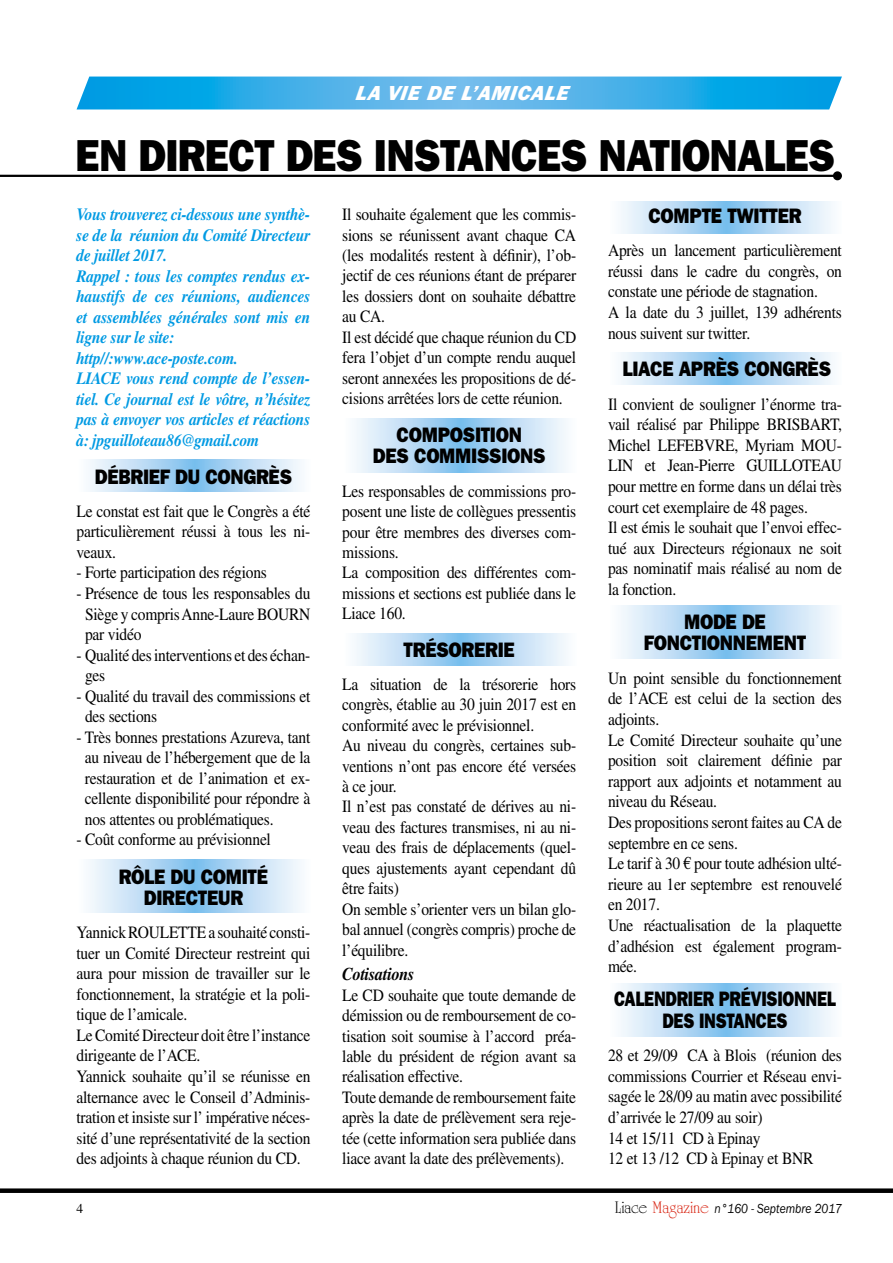
<style>
.page{position:relative;width:893px;height:1263px;background:#fff}
.page>*{position:absolute;margin:0;border:0;box-sizing:border-box;transform-origin:0 0}
.t1{font:45px "ITC Franklin Gothic Std Hvy";letter-spacing:-.015em;color:#000;scale:.9 1}
.t2{font:21px/21.1px "ITC Franklin Gothic Std Hvy";letter-spacing:-.015em;color:#000;scale:.9 1}
.t3{font:21px/21.3px "ITC Franklin Gothic Std Hvy";letter-spacing:-.015em;color:#000;scale:.8 1}
.t4{font:italic 21px "ITC Franklin Gothic Std Hvy It";color:#fff}
.t5{font:italic 700 18px "Times LT Std";letter-spacing:-.015em;color:#000;scale:.9 1}
.t6{font:17.25px/20.5px "Times LT Std";letter-spacing:-.015em;color:#000;scale:.9 1}
.t7{font:italic 700 17.25px/20.5px "Times LT Std";letter-spacing:-.015em;color:#009ae3;scale:.9 1}
.t8{font:italic 13.5px "ITC Franklin Gothic Std";color:#000;scale:.86 1}
.s1{font-family:"University Roman Std";font-style:normal;font-size:18px}
.s2{font-family:"University Roman Std";font-style:normal;font-size:18px;color:#d82513}
</style>
<div class="page">
<div style="left:0;top:1188px;width:893px;height:5px;background:#000"></div>
<svg style="left:621px;top:605px;width:211px;height:53px;background:#bbdbf4"></svg>
<svg style="left:621px;top:983px;width:211px;height:53px;background:#bbdbf4"></svg>
<svg style="left:355px;top:419px;width:212px;height:53px;background:#bbdcf5"></svg>
<svg style="left:89px;top:859px;width:212px;height:53px;background:#bbdcf5"></svg>
<svg style="left:89px;top:459px;width:212px;height:32px;background:#bbdcf5"></svg>
<svg style="left:621px;top:202px;width:211px;height:32px;background:#bbdbf4"></svg>
<svg style="left:355px;top:634px;width:212px;height:32px;background:#bbdcf5"></svg>
<svg style="left:621px;top:353px;width:211px;height:32px;background:#bbdbf4"></svg>
<svg style="left:77px;top:77px;width:765px;height:32px;background:#37aee8"></svg>
<hr style="left:0;top:175px;width:837px;height:2px;background:#000">
<div style="left:833px;top:171px;width:9px;height:9px;background:#000;border-radius:50%"></div>
<p class="t4" style="left:355px;top:81px;width:190px">LA VIE DE L’AMICALE</p>
<h1 class="t1" style="left:75px;top:129px;width:816px">EN DIRECT DES INSTANCES NATIONALES</h1>
<p class="t7" style="left:77px;top:204px;width:261px">Vous trouverez ci-dessous une synthè&shy;se de la réunion du Comité Directeur de juillet 2017.<br>Rappel : tous les comptes rendus ex&shy;haustifs de ces réunions, audiences et assemblées générales sont mis en ligne sur le site: http//:www.ace-poste.com.<br>LIACE vous rend compte de l’essen&shy;tiel. Ce journal est le vôtre, n’hésitez pas à envoyer vos articles et réactions à: jpguilloteau86@gmail.com</p>
<p class="t2" style="left:95px;top:466px;width:218px">DÉBRIEF DU CONGRÈS</p>
<p class="t6" style="left:77px;top:501px;width:261px;text-align:justify">Le constat est fait que le Congrès a été particulièrement réussi à tous les ni&shy;veaux.</p>
<p class="t6" style="left:77px;top:562px;width:213px">- Forte participation des régions</p>
<p class="t6" style="left:85px;top:583px;width:252px;text-align:justify;text-indent:-9px">- Présence de tous les responsables du Siège y compris Anne-Laure BOURN par vidéo</p>
<p class="t6" style="left:85px;top:644px;width:252px;text-indent:-9px">- Qualité des interventions et des échan&shy;ges</p>
<p class="t6" style="left:85px;top:685px;width:252px;text-indent:-9px">- Qualité du travail des commissions et des sections</p>
<p class="t6" style="left:85px;top:726px;width:252px;text-align:justify;text-indent:-8px">- Très bonnes prestations Azureva, tant au niveau de l’hébergement que de la restauration et de l’animation et ex&shy;cellente disponibilité pour répondre à nos attentes ou problématiques.</p>
<p class="t6" style="left:77px;top:829px;width:218px">- Coût conforme au prévisionnel</p>
<p class="t2" style="left:119px;top:866px;width:105px">RÔLE DU COMI</p>
<p class="t2" style="left:248px;top:866px;width:24px">TÉ</p>
<p class="t2" style="left:144px;top:887px;width:13px">DIRE</p>
<p class="t2" style="left:186px;top:887px;width:59px">CTEUR</p>
<p class="t6" style="left:77px;top:922px;width:261px">Yannick ROULETTE a souhaité consti&shy;tuer un Comité Directeur restreint qui aura pour mission de travailler sur le fonctionnement, la stratégie et la poli&shy;tique de l’amicale.<br>Le Comité Directeur doit être l’instance dirigeante de l’ACE.<br>Yannick souhaite qu’il se réunisse en alternance avec le Conseil d’Adminis&shy;tration et insiste sur l’ impérative néces&shy;sité d’une représentativité de la section des adjoints à chaque réunion du CD.</p>
<p class="t2" style="left:648px;top:205px;width:16px">COM</p>
<p class="t2" style="left:689px;top:205px;width:112px">PTE TWITTER</p>
<p class="t6" style="left:608px;top:240px;width:261px">Après un lancement particulièrement réussi dans le cadre du congrès, on constate une période de stagnation.<br>A la date du 3 juillet, 13 9 adhérents nous suivent sur twitter.</p>
<p class="t2" style="left:623px;top:358px;width:231px">LIACE APRÈS CONGRÈS</p>
<p class="t6" style="left:608px;top:393px;width:261px">Il convient de souligner l’énorme tra&shy;vail réalisé par Philippe BRISBART, Michel LEFEBVRE, Myriam MOU-LIN et Jean-Pierre GUILLOTEAU pour mettre en forme dans un délai très court cet exemplaire de 48 pages.<br>Il est émis le souhait que l’envoi effec&shy;tué aux Directeurs régionaux ne soit pas nominatif mais réalisé au nom de la fonction.</p>
<p class="t2" style="left:644px;top:611px;width:182px;text-align:center">MODE DE<br>FONCTIONNEMENT</p>
<p class="t6" style="left:608px;top:668px;width:261px">Un point sensible du fonctionnement de l’ACE est celui de la section des adjoints.<br>Le Comité Directeur souhaite qu’une position soit clairement définie par rapport aux adjoints et notamment au niveau du Réseau.<br>Des propositions seront faites au CA de septembre en ce sens.<br>Le tarif à 30 € pour toute adhésion ulté&shy;rieure au 1 er septembre est renouvelé en 2017.<br>Une réactualisation de la plaquette d’adhésion est également program&shy;mée.</p>
<p class="t3" style="left:614px;top:988px;width:91px">CALENDRIER</p>
<p class="t6" style="left:342px;top:204px;width:261px">Il souhaite également que les commis&shy;sions se réunissent avant chaque CA (les modalités restent à définir), l’ob&shy;jectif de ces réunions étant de préparer les dossiers dont on souhaite débattre au CA.<br>Il est décidé que chaque réunion du CD fera l’objet d’un compte rendu auquel seront annexées les propositions de dé&shy;cisions arrêtées lors de cette réunion.</p>
<p class="t2" style="left:397px;top:424px;width:16px">COM</p>
<p class="t2" style="left:373px;top:424px;width:167px;text-indent:65px">POSITION<br>DES COMMISSIO</p>
<p class="t2" style="left:520px;top:446px;width:27px">NS</p>
<p class="t6" style="left:342px;top:481px;width:261px">Les responsables de commissions pro&shy;posent une liste de collègues pressentis pour être membres des diverses com&shy;missions.<br>La composition des différentes com&shy;missions et sections est publiée dans le<br>Liace 1 60.</p>
<p class="t2" style="left:404px;top:639px;width:50px">TRÉSORERIE</p>
<p class="t6" style="left:342px;top:674px;width:261px">La situation de la trésorerie hors congrès, établie au 30 juin 201 7 est en conformité avec le prévisionnel.<br>Au niveau du congrès, certaines sub&shy;ventions n’ont pas encore été versées à ce jour.<br>Il n’est pas constaté de dérives au ni&shy;veau des factures transmises, ni au ni&shy;veau des frais de déplacements (quel&shy;ques ajustements ayant cependant dû être faits)<br>On semble s’orienter vers un bilan glo&shy;bal annuel (congrès compris) proche de l’équilibre.</p>
<p class="t5" style="left:342px;top:964px;width:82px">Cotisations</p>
<p class="t6" style="left:342px;top:984px;width:261px">Le CD souhaite que toute demande de démission ou de remboursement de co&shy;tisation soit soumise à l’accord préa&shy;lable du président de région avant sa réalisation effective.<br>Toute demande de remboursement faite après la date de prélèvement sera reje&shy;tée (cette information sera publiée dans liace avant la date des prélèvements).</p>
<p class="t3" style="left:662px;top:988px;width:218px;text-indent:56px">PRÉVISIONNEL<br>DES INSTANCES</p>
<p class="t6" style="left:608px;top:1045px;width:261px">28 et 29/09 CA à Blois (réunion des commissions Courrier et Réseau envi&shy;sagée le 28/09 au matin avec possibilité d’arrivée le 27/09 au soir)<br>14 et 1 5/11 CD à Epinay<br>1 2 et 13 /1 2 CD à Epinay et BNR</p>
<p class="t8" style="left:615px;top:1201px;width:265px"><span class="s1">Liace</span> <span class="s2">Magazine</span> n°160 - Septembre 2017</p>
</div>
